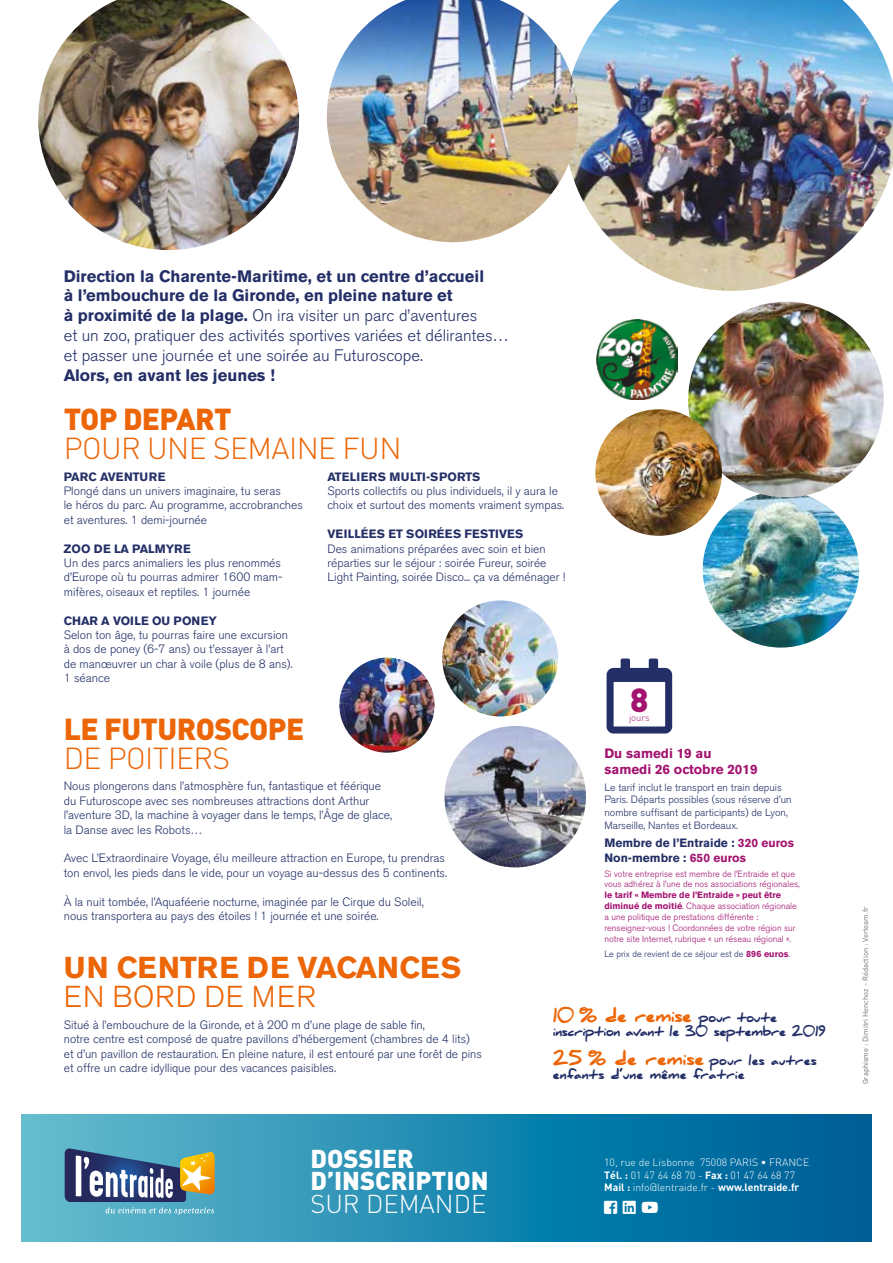
<style>
.page{position:relative;width:893px;height:1263px;background:#fff}
.page>*{position:absolute;margin:0;border:0;box-sizing:border-box;transform-origin:0 0}
.t1{font:300 30px "DIN";letter-spacing:-.02em;color:#ec6608}
.t2{font:900 30px "DIN";letter-spacing:-.02em;color:#ec6608}
.t3{font:700 30px "Akzidenz Grotesk BE";color:#ec6608}
.t4{font:300 30px "Akzidenz Grotesk BE";letter-spacing:.04em;color:#ec6608}
.t5{font:900 25.5px/22.5px "DIN";color:#fff}
.t6{font:25.5px "DIN Light Alternate";color:#fff}
.t7{font:300 16.5px/19.8px "Akzidenz Grotesk BE";color:#232f66}
.t8{font:700 16.5px "Akzidenz Grotesk BE";color:#232f66}
.t9{font:900 16.5px "Daniel";letter-spacing:-.02em;color:#ec6608}
.t10{font:700 13.5px/16.2px "Akzidenz Grotesk BE";color:#a31370}
.t11{font:300 12px/14.4px "Akzidenz Grotesk BE";color:#232f66}
.t12{font:700 12px/14.4px "Akzidenz Grotesk BE";color:#232f66}
.t13{font:900 12px/14.4px "Daniel";letter-spacing:-.015em;color:#232f66}
.t14{font:300 10.5px/12.6px "Akzidenz Grotesk BE";color:#232f66}
.t15{font:300 10.5px/12.6px "DIN";color:#fff}
.t16{font:300 9.3px "DIN";color:#a31370}
.t17{font:300 9px/10.8px "Akzidenz Grotesk BE";color:#a31370}
.t18{font:300 9px "Akzidenz Grotesk BE";color:#232f66}
.t19{font:7.5px "DIN";color:#706f6f}
.s1{font-weight:700}
.s2{color:#232f66}
.s3{color:#a31370}
.s4{font-weight:700;color:#a31370}
.s5{font-size:12px;color:#232f66}
.s6{font-size:16.5px;color:#ec6608}
</style>
<div class="page">
<svg style="left:21px;top:1114px;width:851px;height:128px;background:#1f87af"></svg>
<svg style="left:65px;top:1148px;width:150px;height:67px;background:#718d99"></svg>
<img style="left:703px;top:491px;width:156px;height:157px;border-radius:78px">
<img style="left:444px;top:726px;width:142px;height:141px;border-radius:71px">
<img style="left:581px;top:0;width:312px;height:302px">
<img style="left:38px;top:0;width:261px;height:250px">
<img style="left:688px;top:302px;width:196px;height:195px;border-radius:98px">
<img style="left:595px;top:409px;width:127px;height:127px;border-radius:63px">
<img style="left:442px;top:600px;width:116px;height:116px;border-radius:58px">
<img style="left:339px;top:658px;width:96px;height:95px;border-radius:48px">
<img style="left:597px;top:319px;width:80px;height:81px">
<img style="left:326px;top:0;width:255px;height:243px">
<svg style="left:604px;top:1200px;width:13px;height:13px"></svg>
<svg style="left:623px;top:1200px;width:13px;height:13px"></svg>
<svg style="left:642px;top:1201px;width:16px;height:12px"></svg>
<p class="t7" style="left:64px;top:266px;width:447px"><span class="s1">Direction la Charente-Maritime, et un centre d’accueil<br>à l’embouchure de la Gironde, en pleine nature et<br>à proximité de la plage.</span> On ira visiter un parc d’aventures<br>et un zoo, pratiquer des activités sportives variées et délirantes… et passer une journée et une soirée au Futuroscope.</p>
<h3 class="t8" style="left:64px;top:365px;width:213px">Alors, en avant les jeunes !</h3>
<h1 class="t2" style="left:64px;top:399px;width:169px">TOP DEPART</h1>
<h1 class="t1" style="left:64px;top:430px;width:339px">POUR UNE SEMAINE FUN</h1>
<p class="t12" style="left:64px;top:469px;width:103px">PARC AVENTURE</p>
<p class="t11" style="left:64px;top:484px;width:241px">Plongé dans un univers imaginaire, tu seras<br>le héros du parc. Au programme, accrobranches et aventures. 1 demi-journée</p>
<p class="t12" style="left:64px;top:541px;width:129px">ZOO DE LA PALMYRE</p>
<p class="t11" style="left:64px;top:556px;width:220px;text-align:justify">Un des parcs animaliers les plus renommés d’Europe où tu pourras admirer 1600 mam&shy;mifères, oiseaux et reptiles. 1 journée</p>
<p class="t12" style="left:64px;top:613px;width:155px">CHAR A VOILE OU PONEY</p>
<p class="t11" style="left:64px;top:628px;width:230px">Selon ton âge, tu pourras faire une excursion à dos de poney (6-7 ans) ou t’essayer à l’art de manœuvrer un char à voile (plus de 8 ans).<br>1 séance</p>
<p class="t12" style="left:327px;top:469px;width:155px">ATELIERS MULTI-SPORTS</p>
<p class="t11" style="left:327px;top:484px;width:238px">Sports collectifs ou plus individuels, il y aura le choix et surtout des moments vraiment sympas.</p>
<p class="t12" style="left:327px;top:527px;width:198px">VEILLÉES ET SOIRÉES FESTIVES</p>
<p class="t11" style="left:327px;top:541px;width:239px">Des animations préparées avec soin et bien réparties sur le séjour : soirée Fureur, soirée<br>Light Painting, soirée Disco... ça va déménager !</p>
<p class="t16" style="left:607px;top:712px;width:67px"><span class="s2">✓</span><sup>8</sup>jours</p>
<p class="t10" style="left:604px;top:745px;width:155px">Du samedi 19 au samedi 26 octobre 2019</p>
<p class="t14" style="left:604px;top:781px;width:189px">Le tarif inclut le transport en train depuis Paris. Départs possibles (sous réserve d’un nombre suffisant de participants) de Lyon, Marseille, Nantes et Bordeaux.</p>
<p class="t12" style="left:604px;top:836px;width:191px">Membre de l’Entraide : <span class="s3">320 euros<br></span>Non-membre : <span class="s3">650 euros</span></p>
<p class="t17" style="left:604px;top:868px;width:197px">Si votre entreprise est membre de l’Entraide et que vous adhérez à l’une de nos associations régionales,</p>
<p class="t17" style="left:604px;top:890px;width:194px"><span class="s1">le tarif « Membre de l’Entraide » peut être diminué de moitié</span>. Chaque association régionale a une politique de prestations différente : renseignez-vous ! Coordonnées de votre région sur notre site Internet, rubrique « un réseau régional ».</p>
<p class="t18" style="left:604px;top:948px;width:187px">Le prix de revient de ce séjour est de <span class="s4">896 euros</span><span class="s3">.</span></p>
<h1 class="t2" style="left:64px;top:709px;width:242px">LE FUTUROSCOPE</h1>
<h1 class="t1" style="left:64px;top:739px;width:168px">DE POITIERS</h1>
<p class="t11" style="left:64px;top:779px;width:330px">Nous plongerons dans l’atmosphère fun, fantastique et féérique du Futuroscope avec ses nombreuses attractions dont Arthur l’aventure 3D, la machine à voyager dans le temps, l’Âge de glace, la Danse avec les Robots…</p>
<p class="t11" style="left:64px;top:851px;width:385px">Avec L’Extraordinaire Voyage, élu meilleure attraction en Europe, tu prendras ton envol, les pieds dans le vide, pour un voyage au-dessus des 5 continents.</p>
<p class="t11" style="left:64px;top:894px;width:361px">À la nuit tombée, l’Aquaféerie nocturne, imaginée par le Cirque du Soleil, nous transportera au pays des étoiles ! 1 journée et une soirée.</p>
<h1 class="t3" style="left:64px;top:950px;width:399px">UN CENTRE DE VACANCES</h1>
<h1 class="t4" style="left:64px;top:980px;width:253px">EN BORD DE MER</h1>
<p class="t11" style="left:64px;top:1017px;width:420px">Situé à l’embouchure de la Gironde, et à 200 m d’une plage de sable fin,<br>notre centre est composé de quatre pavillons d’hébergement (chambres de 4 lits) et d’un pavillon de restauration. En pleine nature, il est entouré par une forêt de pins et offre un cadre idyllique pour des vacances paisibles.</p>
<h3 class="t9" style="left:553px;top:1006px;width:226px">10 % de remise <span class="s5">pour toute</span></h3>
<p class="t13" style="left:553px;top:1025px;width:275px">inscription avant le 30 septembre 2019</p>
<p class="t13" style="left:553px;top:1053px;width:265px"><span class="s6">25 % de remise</span> pour les autres enfants d’une même fratrie</p>
<h2 class="t5" style="left:310px;top:1146px;width:180px">DOSSIER<br>D’INSCRIPTION</h2>
<h2 class="t6" style="left:310px;top:1188px;width:177px">SUR DEMANDE</h2>
<p class="t15" style="left:604px;top:1156px;width:207px">10, rue de Lisbonne 75008 PARIS • FRANCE<br><span class="s1">Tél. :</span> 01 47 64 68 70 - <span class="s1">Fax :</span> 01 47 64 68 77<br><span class="s1">Mail :</span> info@lentraide.fr - <span class="s1">www.lentraide.fr</span></p>
<p class="t19" style="left:861px;top:1084px;width:179px;rotate:-90deg">Graphisme : Dimitri Henchoz - Rédaction : Verteam.fr</p>
</div>
